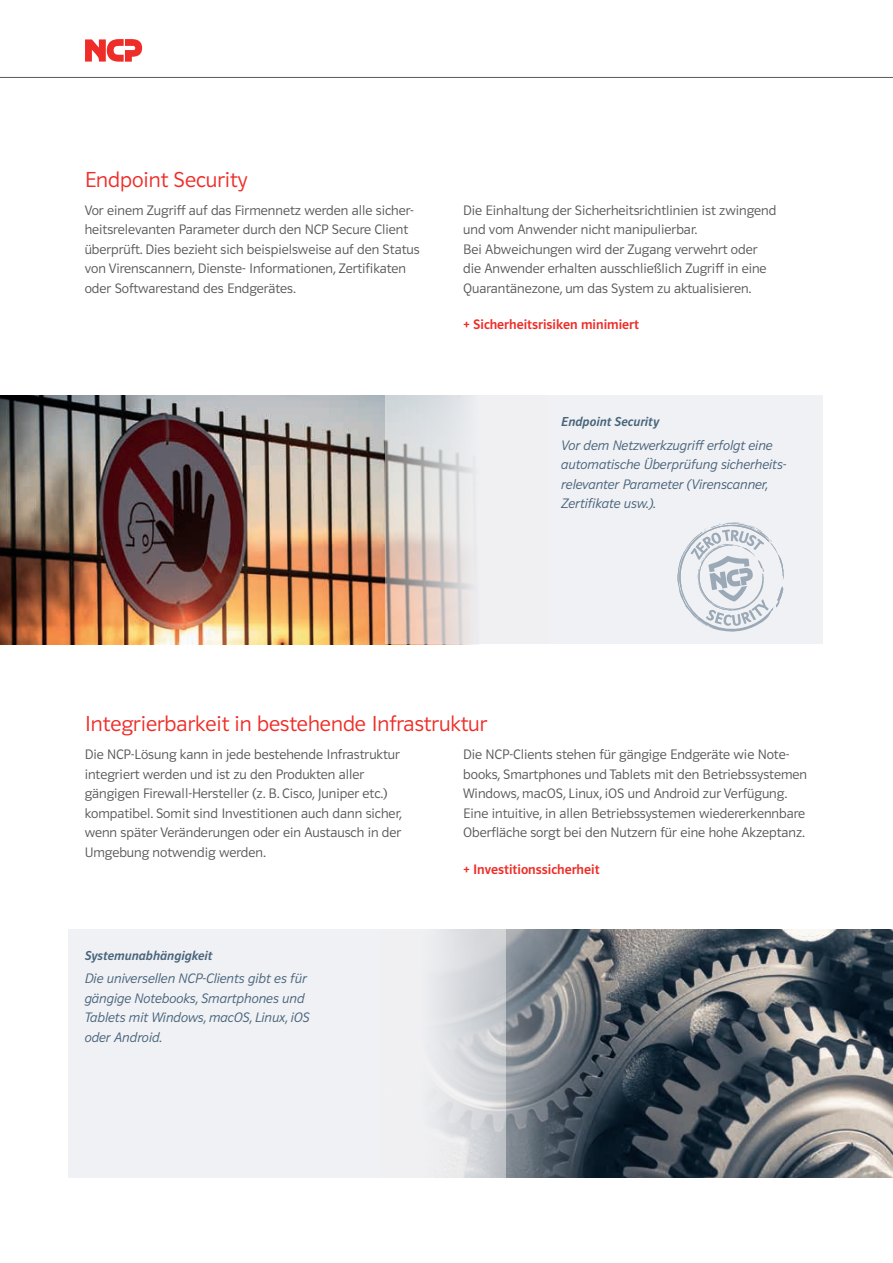
<style>
.page{position:relative;width:893px;height:1263px;background:#fff}
.page>*{position:absolute;margin:0;border:0;box-sizing:border-box;transform-origin:0 0}
.t1{font:22.5px "Polo 22 Leicht";color:#ee2d28}
.t2{font:14.25px/19.5px "Polo 22 Leicht";color:#57585a}
.t3{font:14.25px/19.5px "Polo 22 Leicht Kursiv";color:#48647c}
.t4{font:14.25px "Polo 22 Krftg";color:#ee2d28}
.t5{font:13.5px "Polo 22 Krftg Kursiv";letter-spacing:.005em;color:#48647c}
</style>
<div class="page">
<img style="left:0;top:395px;width:385px;height:249px">
<svg style="left:385px;top:395px;width:438px;height:249px;fill:#f0f1f4"></svg>
<img style="left:506px;top:929px;width:387px;height:249px">
<svg style="left:68px;top:929px;width:438px;height:249px;fill:#f0f1f4"></svg>
<hr style="left:0;top:77px;width:893px;height:1px;background:#57585a">
<svg style="left:85px;top:39px;width:57px;height:23px"></svg>
<svg style="left:677px;top:522px;width:107px;height:110px"></svg>
<h1 class="t1" style="left:85px;top:167px;width:164px">Endpoint Security</h1>
<p class="t2" style="left:85px;top:201px;width:336px">Vor einem Zugriff auf das Firmennetz werden alle sicher&shy;heitsrelevanten Parameter durch den NCP Secure Client überprüft. Dies bezieht sich beispielsweise auf den Status von Virenscannern, Dienste- Informationen, Zertifikaten oder Softwarestand des Endgerätes.</p>
<p class="t2" style="left:463px;top:200px;width:315px">Die Einhaltung der Sicherheitsrichtlinien ist zwingend und vom Anwender nicht manipulierbar.<br>Bei Abweichungen wird der Zugang verwehrt oder die Anwender erhalten ausschließlich Zugriff in eine Quarantänezone, um das System zu aktualisieren.</p>
<p class="t4" style="left:463px;top:317px;width:177px">+ Sicherheitsrisiken minimiert</p>
<p class="t5" style="left:561px;top:414px;width:99px">Endpoint Security</p>
<p class="t3" style="left:561px;top:435px;width:227px">Vor dem Netzwerkzugriff erfolgt eine automatische Überprüfung sicherheits&shy;relevanter Parameter (Virenscanner, Zertifikate usw.).</p>
<h1 class="t1" style="left:85px;top:712px;width:404px">Integrierbarkeit in bestehende Infrastruktur</h1>
<p class="t2" style="left:85px;top:745px;width:319px">Die NCP-Lösung kann in jede bestehende Infrastruktur integriert werden und ist zu den Produkten aller gängigen Firewall-Hersteller (z. B. Cisco, Juniper etc.) kompatibel. Somit sind Investitionen auch dann sicher, wenn später Veränderungen oder ein Austausch in der Umgebung notwendig werden.</p>
<p class="t2" style="left:463px;top:745px;width:345px">Die NCP-Clients stehen für gängige Endgeräte wie Note&shy;books, Smartphones und Tablets mit den Betriebssystemen Windows, macOS, Linux, iOS und Android zur Verfügung.<br>Eine intuitive, in allen Betriebssystemen wiedererkennbare Oberfläche sorgt bei den Nutzern für eine hohe Akzeptanz.</p>
<p class="t4" style="left:463px;top:861px;width:138px">+ Investitionssicherheit</p>
<p class="t5" style="left:85px;top:948px;width:129px">Systemunabhängigkeit</p>
<p class="t3" style="left:85px;top:969px;width:227px">Die universellen NCP-Clients gibt es für gängige Notebooks, Smartphones und<br>Tablets mit Windows, macOS, Linux, iOS oder Android.</p>
</div>
